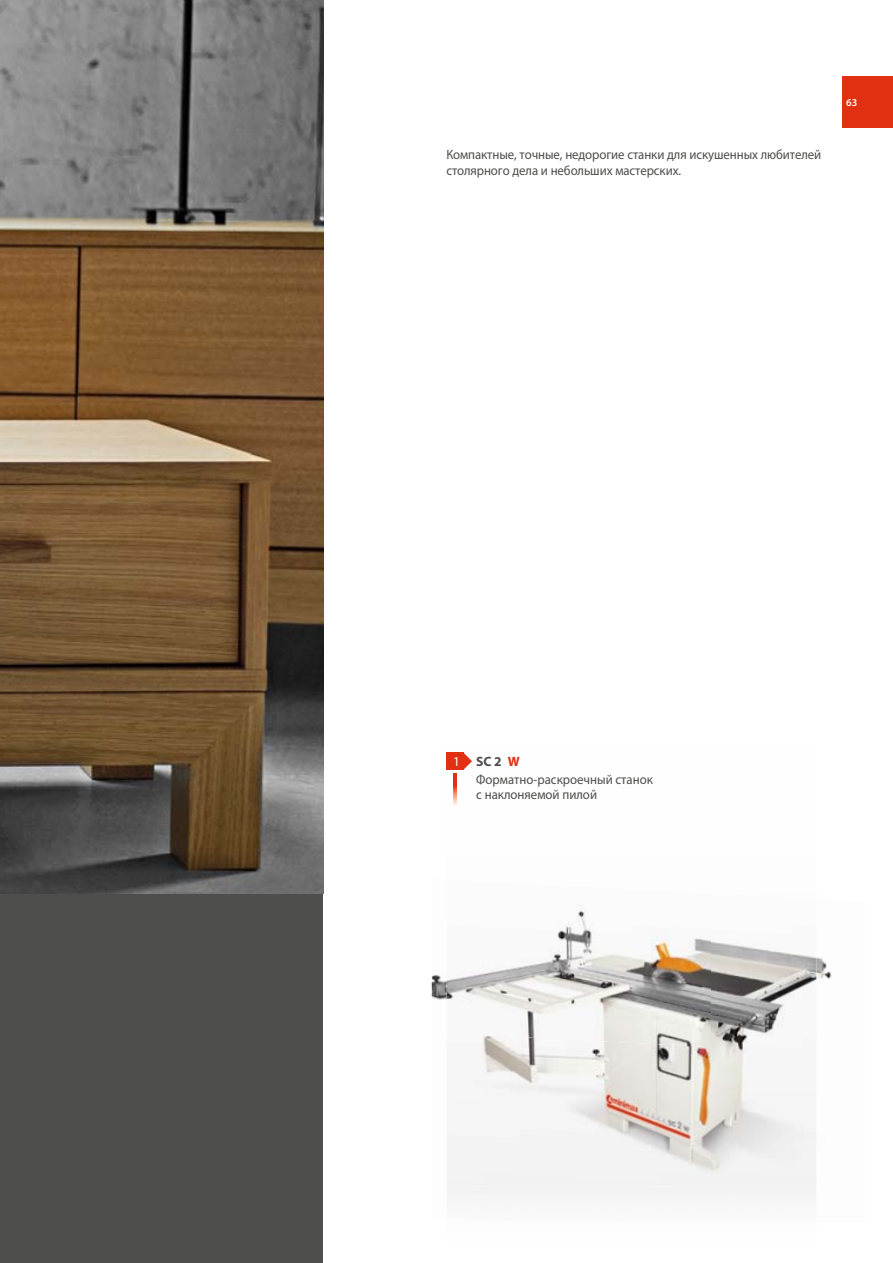
<style>
.page{position:relative;width:893px;height:1263px;background:#fff}
.page>*{position:absolute;margin:0;border:0;box-sizing:border-box;transform-origin:0 0}
.t1{font:13.5px/15px "Myriad Pro";letter-spacing:-.005em;color:#4e4e4d;scale:.95 1}
.t2{font:700 13.5px "Myriad Pro";color:#4e4e4d}
.t3{font:600 10.5px "Myriad Pro";color:#fff}
.s1{font-family:"P22 Underground";font-weight:800;color:#fff}
.s2{color:#e13012}
</style>
<div class="page">
<div style="left:842px;top:77px;width:51px;height:51px;background:#e13012"></div>
<div style="left:0;top:0;width:323px;height:1263px;background:#4e4e4d"></div>
<img style="left:454px;top:774px;width:2px;height:31px">
<svg style="left:463px;top:753px;width:9px;height:17px"></svg>
<div style="left:446px;top:753px;width:17px;height:17px;background:#e13012"></div>
<img style="left:432px;top:975px;width:14px;height:25px">
<img style="left:816px;top:957px;width:16px;height:23px">
<img style="left:446px;top:904px;width:265px;height:129px">
<img style="left:711px;top:941px;width:105px;height:245px">
<img style="left:447px;top:1033px;width:264px;height:153px">
<img style="left:0;top:0;width:323px;height:893px">
<p class="t1" style="left:446px;top:147px;width:396px;line-height:16.2px">Компактные, точные, недорогие станки для искушенных любителей столярного дела и небольших мастерских.</p>
<p class="t3" style="left:846px;top:96px;width:13px">63</p>
<p class="t2" style="left:453px;top:754px;width:68px"><span class="s1">1</span> SC 2 <span class="s2">W</span></p>
<p class="t1" style="left:476px;top:773px;width:187px">Форматно-раскроечный станок с наклоняемой пилой</p>
</div>
